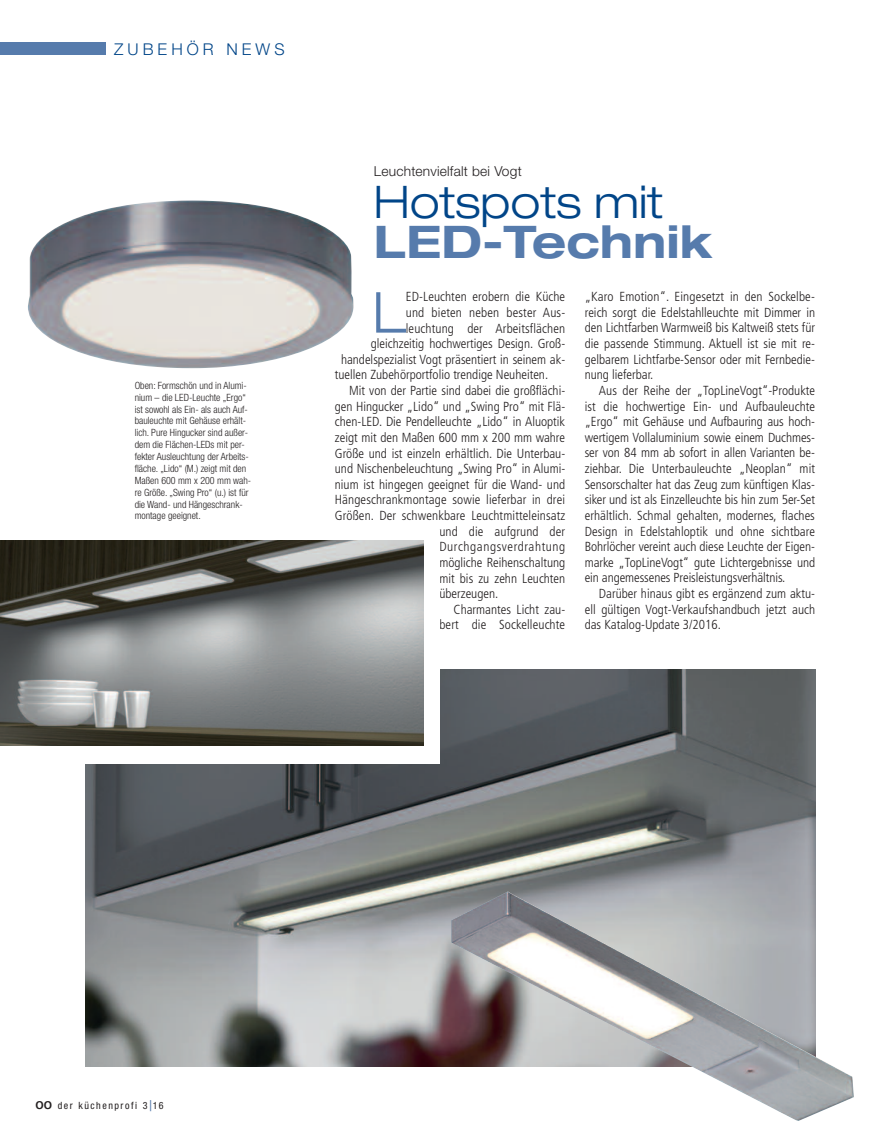
<style>
.page{position:relative;width:886px;height:1141px;background:#fff}
.page>*{position:absolute;margin:0;border:0;box-sizing:border-box;transform-origin:0 0}
.t1{font:300 expanded 56.5px "Helvetica Neue LT";color:#567bac}
.t2{font:300 expanded 45px "Helvetica Neue LT";color:#014588}
.t3{font:700 expanded 45px "Helvetica Neue LT";color:#567bac}
.t4{font:300 16.25px "Helvetica Neue LT";letter-spacing:.25em;color:#014588}
.t5{font:300 13.75px "Helvetica Neue LT";letter-spacing:.015em;color:#231f20}
.t6{font:300 condensed 13.12px/15.6px "Frutiger LT";color:#231f20;text-align:justify}
.t7{font:300 condensed 13.12px "Frutiger LT";letter-spacing:.045em;color:#231f20}
.t8{font:300 condensed 10px/11.9px "Helvetica Neue LT";color:#231f20}
.t9{font:condensed 10px "Helvetica Neue LT";letter-spacing:.15em;color:#231f20}
.s1{font-weight:500;font-stretch:expanded;font-size:11.25px}
.s2{font-size:15px;color:#567bac}
</style>
<div class="page">
<div style="left:0;top:43px;width:106px;height:12px;background:#567bac"></div>
<img style="left:28px;top:200px;width:325px;height:168px">
<img style="left:85px;top:669px;width:730px;height:398px">
<div style="left:0;top:530px;width:439px;height:234px;background:#fff"></div>
<img style="left:0;top:540px;width:423px;height:206px">
<img style="left:451px;top:891px;width:403px;height:230px">
<p class="t4" style="left:114px;top:43px;width:172px">ZUBEHÖR NEWS</p>
<p class="t8" style="left:135px;top:380px;width:118px">Oben: Formschön und in Alumi&shy;nium – die LED-Leuchte „Ergo“ ist sowohl als Ein- als auch Auf&shy;bauleuchte mit Gehäuse erhält&shy;lich. Pure Hingucker sind außer&shy;dem die Flächen-LEDs mit per&shy;fekter Ausleuchtung der Arbeits&shy;fläche. „Lido“ (M.) zeigt mit den<br>Maßen 600 mm x 200 mm wah&shy;re Größe. „Swing Pro“ (u.) ist für die Wand- und Hängeschrank&shy;montage geeignet.</p>
<p class="t5" style="left:374px;top:167px;width:149px">Leuchtenvielfalt bei Vogt</p>
<h2 class="t2" style="left:374px;top:186px;width:291px">Hotspots mit</h2>
<h2 class="t3" style="left:374px;top:226px;width:340px">LED-Technik</h2>
<h1 class="t1" style="left:372px;top:292px;width:35px">L</h1>
<p class="t6" style="left:406px;top:290px;width:161px">ED-Leuchten erobern die Küche</p>
<p class="t6" style="left:406px;top:306px;width:161px">und bieten neben bester Aus-</p>
<p class="t6" style="left:406px;top:321px;width:161px">leuchtung der Arbeitsflächen</p>
<p class="t6" style="left:371px;top:337px;width:196px">gleichzeitig hochwertiges Design. Groß-</p>
<p class="t6" style="left:341px;top:353px;width:226px">handelspezialist Vogt präsentiert in seinem ak-</p>
<p class="t6" style="left:335px;top:368px;width:215px">tuellen Zubehörportfolio trendige Neuheiten.</p>
<p class="t6" style="left:349px;top:384px;width:218px">Mit von der Partie sind dabei die großflächi-</p>
<p class="t6" style="left:335px;top:399px;width:232px">gen Hingucker „Lido“ und „Swing Pro“ mit Flä-</p>
<p class="t6" style="left:335px;top:415px;width:232px">chen-LED. Die Pendelleuchte „Lido“ in Aluoptik</p>
<p class="t6" style="left:335px;top:431px;width:232px">zeigt mit den Maßen 600 mm x 200 mm wahre</p>
<p class="t6" style="left:335px;top:446px;width:232px">Größe und ist einzeln erhältlich. Die Unterbau-</p>
<p class="t6" style="left:335px;top:462px;width:232px">und Nischenbeleuchtung „Swing Pro“ in Alumi-</p>
<p class="t6" style="left:335px;top:477px;width:232px">nium ist hingegen geeignet für die Wand- und</p>
<p class="t6" style="left:335px;top:493px;width:232px">Hängeschrankmontage sowie lieferbar in drei</p>
<p class="t6" style="left:335px;top:509px;width:232px">Größen. Der schwenkbare Leuchtmitteleinsatz</p>
<p class="t6" style="left:439px;top:524px;width:127px">und die aufgrund der</p>
<p class="t7" style="left:439px;top:541px;width:127px">Durchgangsverdrahtung</p>
<p class="t6" style="left:439px;top:556px;width:127px">mögliche Reihenschaltung</p>
<p class="t6" style="left:439px;top:571px;width:127px">mit bis zu zehn Leuchten</p>
<p class="t6" style="left:439px;top:587px;width:60px">überzeugen.</p>
<p class="t6" style="left:454px;top:602px;width:113px">Charmantes Licht zau-</p>
<p class="t6" style="left:439px;top:618px;width:127px">bert die Sockelleuchte</p>
<p class="t6" style="left:585px;top:290px;width:232px">„Karo Emotion“. Eingesetzt in den Sockelbe&shy;reich sorgt die Edelstahlleuchte mit Dimmer in den Lichtfarben Warmweiß bis Kaltweiß stets für die passende Stimmung. Aktuell ist sie mit re&shy;gelbarem Lichtfarbe-Sensor oder mit Fernbedie&shy;nung lieferbar.</p>
<p class="t6" style="left:585px;top:384px;width:232px;text-indent:14px">Aus der Reihe der „TopLineVogt“-Produkte ist die hochwertige Ein- und Aufbauleuchte „Ergo“ mit Gehäuse und Aufbauring aus hoch&shy;wertigem Vollaluminium sowie einem Duchmes&shy;ser von 84 mm ab sofort in allen Varianten be&shy;ziehbar. Die Unterbauleuchte „Neoplan“ mit Sensorschalter hat das Zeug zum künftigen Klas&shy;siker und ist als Einzelleuchte bis hin zum 5er-Set erhältlich. Schmal gehalten, modernes, flaches Design in Edelstahloptik und ohne sichtbare Bohrlöcher vereint auch diese Leuchte der Eigen&shy;marke „TopLineVogt“ gute Lichtergebnisse und ein angemessenes Preisleistungsverhältnis.</p>
<p class="t6" style="left:585px;top:587px;width:232px;text-indent:14px">Darüber hinaus gibt es ergänzend zum aktu&shy;ell gültigen Vogt-Verkaufshandbuch jetzt auch das Katalog-Update 3/2016.</p>
<p class="t9" style="left:35px;top:1102px;width:130px"><span class="s1">00</span> der küchenprofi 3<span class="s2">|</span>16</p>
</div>
